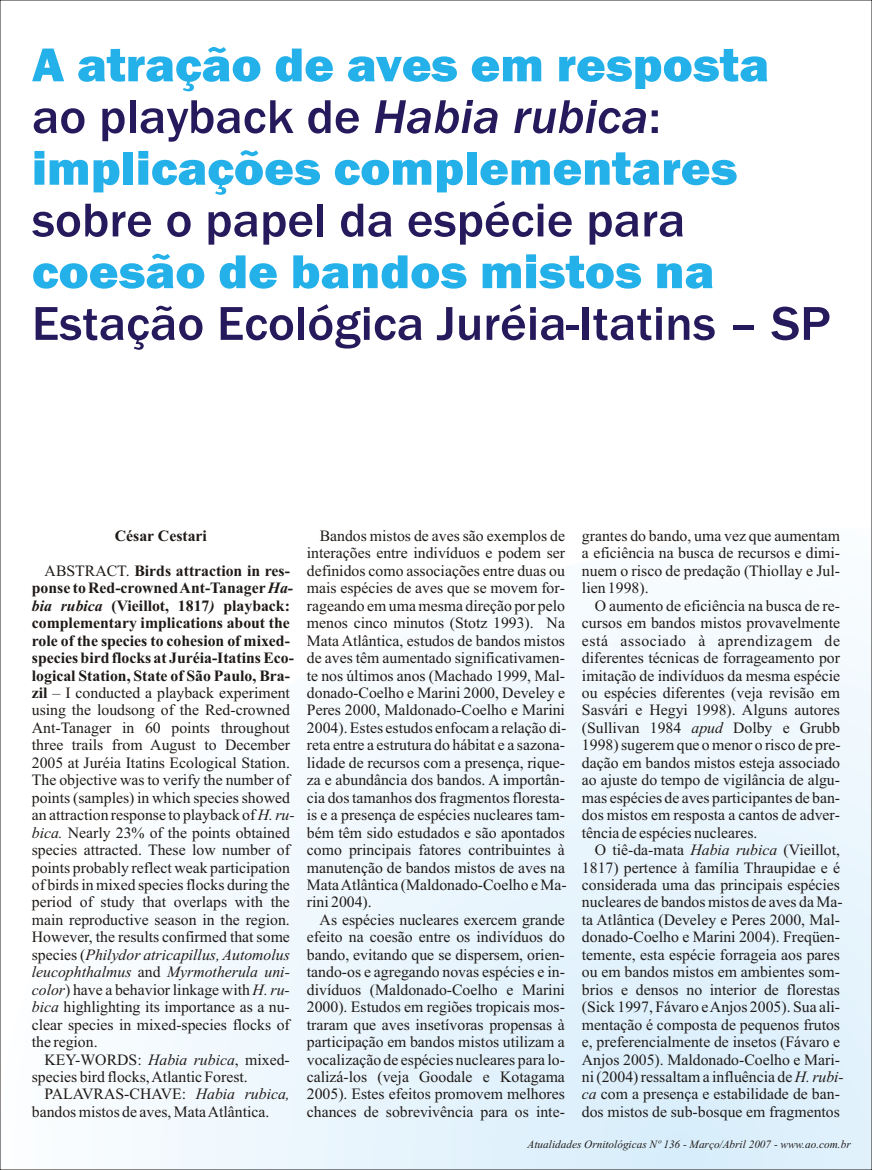
<style>
.page{position:relative;width:872px;height:1170px;background:#fff}
.page>*{position:absolute;margin:0;border:0;box-sizing:border-box;transform-origin:0 0}
.t1{font:800 49.05px/51.8px "Franklin Gothic";color:#24b0e8;scale:1.04 1}
.t2{font:500 49.05px "Franklin Gothic";color:#261a5c;scale:1.04 1}
.t3{font:15.75px/17.4px "Times New Roman";color:#1f1a17;text-align:justify}
.t4{font:700 15.75px "Times New Roman";color:#1f1a17}
.t5{font:italic 11.25px "Times New Roman";color:#1f1a17}
.s1{font-weight:500;color:#261a5c}
.s2{font-weight:500;font-style:italic;color:#261a5c}
.s3{font-weight:700}
.s4{font-weight:700;font-style:italic}
.s5{font-style:italic}
</style>
<div class="page">
<svg style="left:144px;top:621px;width:726px;height:546px"></svg>
<h1 class="t1" style="left:32px;top:43px;width:710px">A atração de aves em resposta <span class="s1">ao playback de</span> <span class="s2">Habia rubica</span><span class="s1">: </span>implicações complementares</h1>
<h1 class="t2" style="left:32px;top:202px;width:630px">sobre o papel da espécie para</h1>
<h1 class="t1" style="left:32px;top:250px;width:657px">coesão de bandos mistos na</h1>
<h1 class="t2" style="left:32px;top:305px;width:769px">Estação Ecológica Juréia-Itatins – SP</h1>
<p class="t4" style="left:115px;top:530px;width:93px">César Cestari</p>
<p class="t3" style="left:320px;top:528px;width:522px">Bandos mistos de aves são exemplos de grantes do bando, uma vez que aumentam</p>
<p class="t3" style="left:307px;top:546px;width:534px">interações entre indivíduos e podem ser a eficiência na busca de recursos e dimi-</p>
<p class="t3" style="left:45px;top:563px;width:797px">ABSTRACT. <span class="s3">Birds attraction in res-</span> definidos como associações entre duas ou nuem o risco de predação (Thiollay e Jul-</p>
<p class="t3" style="left:32px;top:580px;width:618px"><span class="s3">ponse to Red-crowned Ant-Tanager</span><span class="s4">Ha-</span> mais espécies de aves que se movem for- lien 1998).</p>
<p class="t3" style="left:32px;top:598px;width:534px"><span class="s4">bia rubica</span> <span class="s3">(Vieillot, 1817</span><span class="s4">)</span> <span class="s3">playback:</span> rageando em uma mesma direção por pelo</p>
<p class="t3" style="left:32px;top:598px;width:810px;text-align:left;text-indent:563px">O aumento de eficiência na busca de re&shy;<span class="s3">complementary implications about the</span> menos cinco minutos (Stotz 1993). Na cursos em bandos mistos provavelmente <span class="s3">role of the species to cohesion of mixed-</span> Mata Atlântica, estudos de bandos mistos está associado à aprendizagem de <span class="s3">species bird flocks at Juréia-Itatins Eco-</span> de aves têm aumentado significativamen- diferentes técnicas de forrageamento por <span class="s3">logical Station, State of São Paulo, Bra-</span> te nos últimos anos (Machado 1999, Mal- imitação de indivíduos da mesma espécie <span class="s3">zil</span> – I conducted a playback experiment donado-Coelho e Marini 2000, Develey e ou espécies diferentes (veja revisão em using the loudsong of the Red-crowned Peres 2000, Maldonado-Coelho e Marini Sasvári e Hegyi 1998). Alguns autores Ant-Tanager in 60 points throughout 2004). Estes estudos enfocam a relação di- (Sullivan 1984 <span class="s5">apud</span> Dolby e Grubb three trails from August to December reta entre a estrutura do hábitat e a sazona- 1998) sugerem que o menor o risco de pre-2005 at Juréia Itatins Ecological Station. lidade de recursos com a presença, rique- dação em bandos mistos esteja associado The objective was to verify the number of za e abundância dos bandos. A importân- ao ajuste do tempo de vigilância de algu&shy;points (samples) in which species showed cia dos tamanhos dos fragmentos floresta- mas espécies de aves participantes de ban&shy;an attraction response to playback of <span class="s5">H. ru-</span> is e a presença de espécies nucleares tam- dos mistos em resposta a cantos de adver&shy;<span class="s5">bica.</span> Nearly 23% of the points obtained bém têm sido estudados e são apontados tência de espécies nucleares.<br>species attracted. These low number of como principais fatores contribuintes à</p>
<p class="t3" style="left:32px;top:842px;width:809px;text-indent:563px">O tiê-da-mata <span class="s5">Habia rubica</span> (Vieillot, points probably reflect weak participation manutenção de bandos mistos de aves na 1817) pertence à família Thraupidae e é of birds in mixed species flocks during the Mata Atlântica (Maldonado-Coelho e Ma- considerada uma das principais espécies period of study that overlaps with the rini 2004).</p>
<p class="t3" style="left:582px;top:894px;width:262px">nucleares de bandos mistos de aves da Ma-</p>
<p class="t3" style="left:32px;top:912px;width:259px">main reproductive season in the region.</p>
<p class="t3" style="left:32px;top:912px;width:809px;text-indent:288px">As espécies nucleares exercem grande ta Atlântica (Develey e Peres 2000, Mal-However, the results confirmed that some efeito na coesão entre os indivíduos do donado-Coelho e Marini 2004). Freqüen&shy;species (<span class="s5">Philydor atricapillus, Automolus</span> bando, evitando que se dispersem, orien- temente, esta espécie forrageia aos pares <span class="s5">leucophthalmus</span> and <span class="s5">Myrmotherula uni-</span> tando-os e agregando novas espécies e in- ou em bandos mistos em ambientes som&shy;<span class="s5">color</span>) have a behavior linkage with <span class="s5">H. ru-</span> divíduos (Maldonado-Coelho e Marini brios e densos no interior de florestas <span class="s5">bica</span> highlighting its importance as a nu- 2000). Estudos em regiões tropicais mos- (Sick 1997, Fávaro e Anjos 2005). Sua ali&shy;clear species in mixed-species flocks of traram que aves insetívoras propensas à mentação é composta de pequenos frutos the region.</p>
<p class="t3" style="left:307px;top:1034px;width:534px">participação em bandos mistos utilizam a e, preferencialmente de insetos (Fávaro e</p>
<p class="t3" style="left:45px;top:1051px;width:797px">KEY-WORDS: <span class="s5">Habia rubica</span>, mixed- vocalização de espécies nucleares para lo- Anjos 2005). Maldonado-Coelho e Mari-</p>
<p class="t3" style="left:32px;top:1069px;width:217px">species bird flocks, Atlantic Forest.</p>
<p class="t3" style="left:307px;top:1069px;width:538px">calizá-los (veja Goodale e Kotagama ni (2004) ressaltam a influência de <span class="s5">H. rubi-</span></p>
<p class="t3" style="left:45px;top:1086px;width:797px">PALAVRAS-CHAVE: <span class="s5">Habia rubica,</span> 2005). Estes efeitos promovem melhores <span class="s5">ca</span> com a presença e estabilidade de ban-</p>
<p class="t3" style="left:32px;top:1104px;width:239px">bandos mistos de aves, Mata Atlântica.</p>
<p class="t3" style="left:307px;top:1104px;width:534px">chances de sobrevivência para os inte- dos mistos de sub-bosque em fragmentos</p>
<p class="t5" style="left:527px;top:1140px;width:324px">Atualidades Ornitológicas Nº 136 - Março/Abril 2007 - www.ao.com.br</p>
</div>
